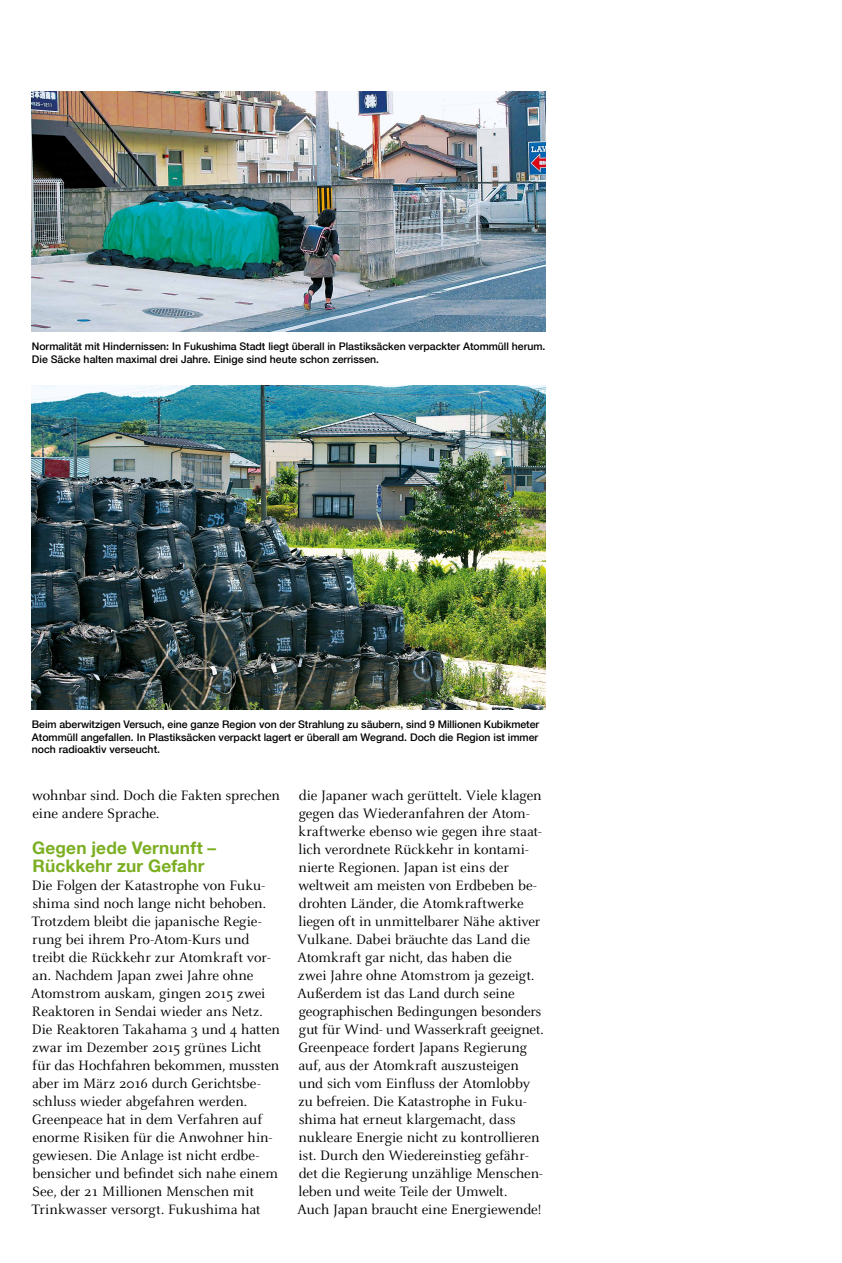
<style>
.page{position:relative;width:842px;height:1263px;background:#fff}
.page>*{position:absolute;margin:0;border:0;box-sizing:border-box;transform-origin:0 0}
.t1{font:700 17.25px/18px "Helvetica Neue LT Com";letter-spacing:.01em;color:#7baf21}
.t2{font:15px/18px "Celeste";letter-spacing:-.01em;color:#000}
.t3{font:500 10.5px/12.8px "Helvetica Neue LT Com";color:#000}
</style>
<div class="page">
<img style="left:32px;top:91px;width:513px;height:240px">
<img style="left:32px;top:385px;width:513px;height:324px">
<p class="t3" style="left:32px;top:339px;width:515px">Normalität mit Hindernissen: In Fukushima Stadt liegt überall in Plastiksäcken verpackter Atommüll herum.<br>Die Säcke halten maximal drei Jahre. Einige sind heute schon zerrissen.</p>
<p class="t3" style="left:32px;top:717px;width:509px;text-align:justify">Beim aberwitzigen Versuch, eine ganze Region von der Strahlung zu säubern, sind 9 Millionen Kubikmeter Atommüll angefallen. In Plastiksäcken verpackt lagert er überall am Wegrand. Doch die Region ist immer noch radioaktiv verseucht.</p>
<p class="t2" style="left:32px;top:786px;width:249px">wohnbar sind. Doch die Fakten sprechen eine andere Sprache.</p>
<p class="t1" style="left:32px;top:838px;width:185px">Gegen jede Vernunft –<br>Rückkehr zur Gefahr</p>
<p class="t2" style="left:31px;top:876px;width:251px">Die Folgen der Katastrophe von Fuku&shy;shima sind noch lange nicht behoben.<br>Trotzdem bleibt die japanische Regie&shy;rung bei ihrem Pro-Atom-Kurs und treibt die Rückkehr zur Atomkraft vor&shy;an. Nachdem Japan zwei Jahre ohne Atomstrom auskam, gingen 2015 zwei Reaktoren in Sendai wieder ans Netz.<br>Die Reaktoren Takahama 3 und 4 hatten zwar im Dezember 2015 grünes Licht für das Hochfahren bekommen, mussten aber im März 2016 durch Gerichtsbe&shy;schluss wieder abgefahren werden.<br>Greenpeace hat in dem Verfahren auf enorme Risiken für die Anwohner hin&shy;gewiesen. Die Anlage ist nicht erdbe&shy;bensicher und befindet sich nahe einem See, der 21 Millionen Menschen mit Trinkwasser versorgt. Fukushima hat</p>
<p class="t2" style="left:297px;top:786px;width:248px">die Japaner wach gerüttelt. Viele klagen gegen das Wiederanfahren der Atom&shy;kraftwerke ebenso wie gegen ihre staat&shy;lich verordnete Rückkehr in kontami&shy;nierte Regionen. Japan ist eins der weltweit am meisten von Erdbeben be&shy;drohten Länder, die Atomkraftwerke liegen oft in unmittelbarer Nähe aktiver Vulkane. Dabei bräuchte das Land die Atomkraft gar nicht, das haben die<br>zwei Jahre ohne Atomstrom ja gezeigt.<br>Außerdem ist das Land durch seine geographischen Bedingungen besonders gut für Wind- und Wasserkraft geeignet.<br>Greenpeace fordert Japans Regierung auf, aus der Atomkraft auszusteigen und sich vom Einfluss der Atomlobby zu befreien. Die Katastrophe in Fuku&shy;shima hat erneut klargemacht, dass nukleare Energie nicht zu kontrollieren ist. Durch den Wiedereinstieg gefähr&shy;det die Regierung unzählige Menschen&shy;leben und weite Teile der Umwelt.<br>Auch Japan braucht eine Energiewende!</p>
</div>
